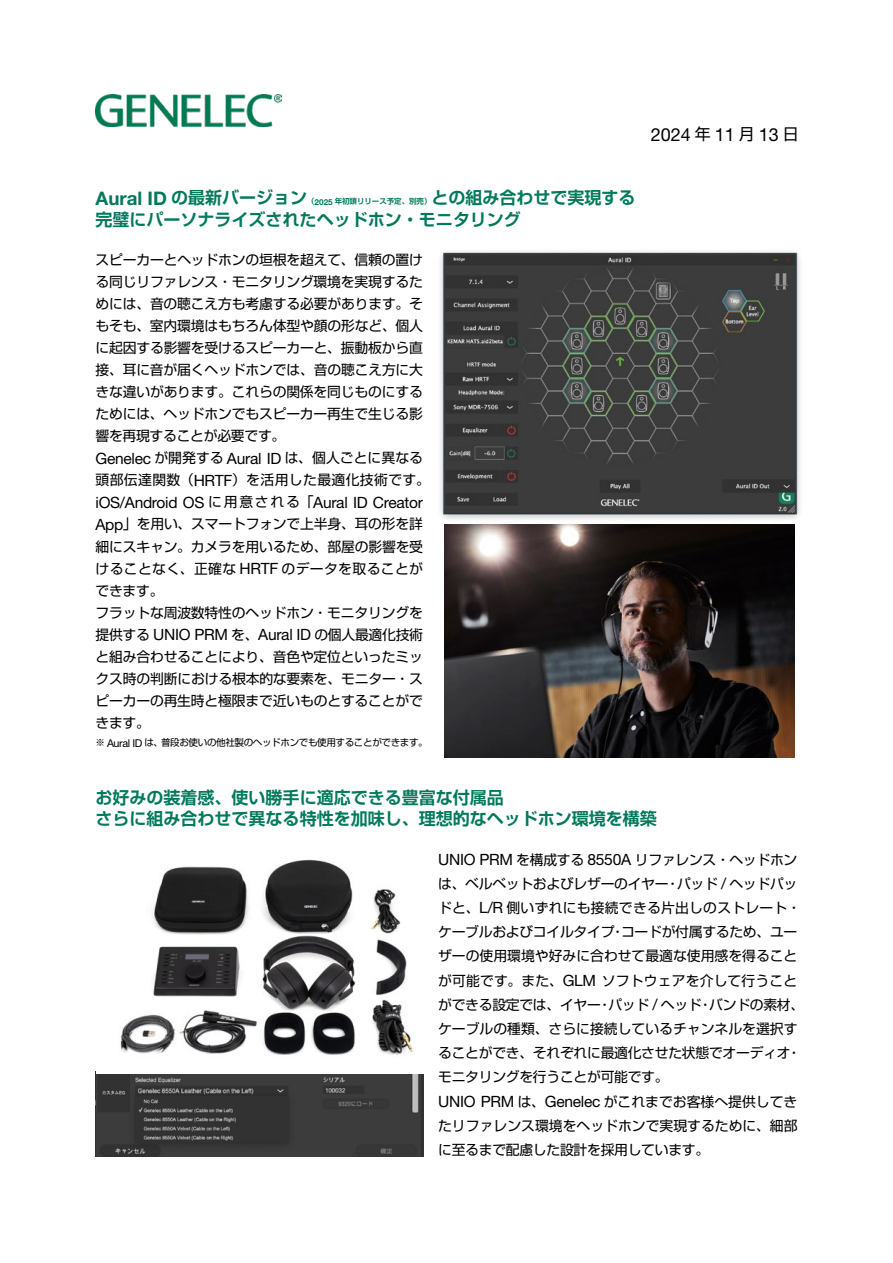
<style>
.page{position:relative;width:893px;height:1263px;background:#fff}
.page>*{position:absolute;margin:0;border:0;box-sizing:border-box;transform-origin:0 0}
.t1{font:18px "Helvetica Neue LT Std";color:#000}
.t2{font:700 16.95px/21.3px "Shin Go Pro De";color:#00795c}
.t3{font:15.9px "Shin Go Pro";color:#000}
.t4{font:15.6px "Helvetica Neue LT Std";letter-spacing:-.02em;color:#000}
.t5{font:13.8px/22px "Shin Go Pro";letter-spacing:-.015em;color:#000}
.t6{font:13.8px/24.2px "Shin Go Pro";letter-spacing:.015em;color:#000}
.t7{font:13.8px "Shin Go Pro";letter-spacing:.01em;color:#000}
.t8{font:13.8px "Shin Go Pro";letter-spacing:.03em;color:#000}
.t9{font:13.8px "Shin Go Pro";letter-spacing:.005em;color:#000}
.t10{font:13.8px "Shin Go Pro";letter-spacing:.025em;color:#000}
.t11{font:10.8px "Helvetica Neue LT Std";letter-spacing:-.035em;color:#000}
.t12{font:9.6px "Shin Go Pro";letter-spacing:-.04em;color:#000}
.t13{font:700 7.5px "Shin Go Pro De";color:#00795c}
.s1{font-family:"Helvetica Neue LT Pro";font-size:18.75px}
.s2{font-family:"Helvetica Neue LT Pro";font-size:8.25px}
</style>
<div class="page">
<img style="left:96px;top:95px;width:185px;height:32px">
<img style="left:96px;top:1074px;width:327px;height:82px">
<img style="left:120px;top:859px;width:294px;height:196px">
<img style="left:440px;top:251px;width:360px;height:269px">
<img style="left:445px;top:524px;width:350px;height:234px">
<p class="t3" style="left:695px;top:121px;width:17px">年</p>
<h1 class="t1" style="left:651px;top:123px;width:42px">2024</h1>
<h1 class="t1" style="left:715px;top:123px;width:22px">11</h1>
<p class="t3" style="left:739px;top:121px;width:17px">月</p>
<p class="t3" style="left:783px;top:121px;width:17px">日</p>
<h1 class="t1" style="left:759px;top:123px;width:22px">13</h1>
<p class="t2" style="left:96px;top:185px;width:427px"><span class="s1">Aural ID</span> の最新バージョン<br>完璧にパーソナライズされたヘッドホン・モニタリング</p>
<p class="t2" style="left:431px;top:185px;width:206px">との組み合わせで実現する</p>
<p class="t13" style="left:307px;top:195px;width:126px">（<span class="s2">2025</span> 年初頭リリース予定、別売）</p>
<p class="t5" style="left:95px;top:247px;width:329px">スピーカーとヘッドホンの垣根を超えて、信頼の置け</p>
<p class="t5" style="left:95px;top:269px;width:329px">る同じリファレンス・モニタリング環境を実現するた</p>
<p class="t5" style="left:95px;top:291px;width:329px">めには、音の聴こえ方も考慮する必要があります。そ</p>
<p class="t5" style="left:95px;top:313px;width:329px">もそも、室内環境はもちろん体型や顔の形など、個人</p>
<p class="t5" style="left:95px;top:335px;width:329px">に起因する影響を受けるスピーカーと、振動板から直</p>
<p class="t5" style="left:95px;top:357px;width:329px">接、耳に音が届くヘッドホンでは、音の聴こえ方に大</p>
<p class="t5" style="left:95px;top:379px;width:329px">きな違いがあります。これらの関係を同じものにする</p>
<p class="t5" style="left:95px;top:401px;width:329px">ためには、ヘッドホンでもスピーカー再生で生じる影</p>
<p class="t5" style="left:95px;top:423px;width:191px">響を再現することが必要です。</p>
<p class="t9" style="left:285px;top:447px;width:140px">は、個人ごとに異なる</p>
<p class="t5" style="left:154px;top:445px;width:71px">が開発する</p>
<p class="t4" style="left:95px;top:449px;width:57px">Genelec</p>
<p class="t4" style="left:227px;top:449px;width:56px">Aural ID</p>
<p class="t5" style="left:95px;top:467px;width:100px">頭部伝達関数（</p>
<p class="t8" style="left:232px;top:469px;width:199px">）を活用した最適化技術です。</p>
<p class="t4" style="left:194px;top:471px;width:40px">HRTF</p>
<p class="t5" style="left:208px;top:489px;width:107px">に用意される「</p>
<p class="t4" style="left:95px;top:493px;width:110px">iOS/Android OS</p>
<p class="t5" style="left:123px;top:511px;width:301px">」を用い、スマートフォンで上半身、耳の形を詳</p>
<p class="t4" style="left:313px;top:493px;width:111px">Aural ID Creator</p>
<p class="t4" style="left:95px;top:515px;width:29px">App</p>
<p class="t5" style="left:95px;top:534px;width:329px;text-align:right">細にスキャン。カメラを用いるため、部屋の影響を受のデータを取ることが</p>
<p class="t10" style="left:95px;top:557px;width:142px">けることなく、正確な</p>
<p class="t5" style="left:95px;top:578px;width:69px">できます。</p>
<p class="t5" style="left:95px;top:600px;width:329px">フラットな周波数特性のヘッドホン・モニタリングを</p>
<p class="t5" style="left:314px;top:622px;width:110px">の個人最適化技術</p>
<p class="t4" style="left:240px;top:559px;width:40px">HRTF</p>
<p class="t5" style="left:95px;top:622px;width:329px">提供する<br>と組み合わせることにより、音色や定位といったミックス時の判断における根本的な要素を、モニター・スピーカーの再生時と極限まで近いものとすることができます。</p>
<p class="t12" style="left:161px;top:735px;width:268px">普段お使いの他社製のヘッドホンでも使用することができます。</p>
<p class="t5" style="left:231px;top:622px;width:29px">を、</p>
<p class="t4" style="left:153px;top:625px;width:76px">UNIO PRM</p>
<p class="t4" style="left:258px;top:625px;width:55px">Aural ID</p>
<p class="t12" style="left:144px;top:735px;width:20px">は、</p>
<p class="t11" style="left:107px;top:736px;width:37px">Aural ID</p>
<p class="t12" style="left:95px;top:735px;width:11px">※</p>
<p class="t2" style="left:96px;top:784px;width:563px">お好みの装着感、使い勝手に適応できる豊富な付属品<br>さらに組み合わせで異なる特性を加味し、理想的なヘッドホン環境を構築</p>
<p class="t5" style="left:635px;top:847px;width:164px">リファレンス・ヘッドホン</p>
<p class="t5" style="left:516px;top:847px;width:69px">を構成する</p>
<p class="t4" style="left:438px;top:850px;width:76px">UNIO PRM</p>
<p class="t4" style="left:587px;top:850px;width:45px">8550A</p>
<p class="t6" style="left:506px;top:870px;width:296px;text-indent:-68px">は、ベルベットおよびレザーのイヤー<br>側いずれにも接続できる片出しのストレート・</p>
<p class="t5" style="left:677px;top:871px;width:42px">パッド</p>
<p class="t5" style="left:729px;top:871px;width:69px">ヘッドパッ</p>
<p class="t4" style="left:721px;top:874px;width:7px">/</p>
<p class="t5" style="left:666px;top:871px;width:15px">・</p>
<p class="t5" style="left:438px;top:895px;width:43px">ドと、</p>
<p class="t4" style="left:479px;top:899px;width:25px">R/L</p>
<p class="t5" style="left:438px;top:919px;width:178px">ケーブルおよびコイルタイプ</p>
<p class="t5" style="left:438px;top:943px;width:361px">ザーの使用環境や好みに合わせて最適な使用感を得ること</p>
<p class="t7" style="left:602px;top:969px;width:197px">ソフトウェアを介して行うこと</p>
<p class="t5" style="left:621px;top:919px;width:178px">コードが付属するため、ユー</p>
<p class="t5" style="left:611px;top:919px;width:15px">・</p>
<p class="t5" style="left:438px;top:968px;width:126px">が可能です。また、</p>
<p class="t4" style="left:563px;top:971px;width:35px">GLM</p>
<p class="t5" style="left:709px;top:992px;width:97px">バンドの素材、</p>
<p class="t5" style="left:438px;top:992px;width:164px">ができる設定では、イヤー</p>
<p class="t5" style="left:438px;top:1016px;width:361px">ケーブルの種類、さらに接続しているチャンネルを選択す</p>
<p class="t5" style="left:787px;top:1040px;width:15px">・</p>
<p class="t5" style="left:608px;top:992px;width:42px">パッド</p>
<p class="t5" style="left:661px;top:992px;width:42px">ヘッド</p>
<p class="t4" style="left:652px;top:995px;width:7px">/</p>
<p class="t5" style="left:699px;top:992px;width:15px">・</p>
<p class="t5" style="left:598px;top:992px;width:15px">・</p>
<p class="t5" style="left:438px;top:1040px;width:354px">ることができ、それぞれに最適化させた状態でオーディオ</p>
<p class="t5" style="left:438px;top:1064px;width:232px">モニタリングを行うことが可能です。</p>
<p class="t5" style="left:604px;top:1088px;width:195px">がこれまでお客様へ提供してき</p>
<p class="t5" style="left:518px;top:1088px;width:29px">は、</p>
<p class="t4" style="left:438px;top:1092px;width:78px">UNIO PRM</p>
<p class="t5" style="left:438px;top:1112px;width:361px;line-height:24.2px">たリファレンス環境をヘッドホンで実現するために、細部に至るまで配慮した設計を採用しています。</p>
<p class="t4" style="left:545px;top:1092px;width:57px">Genelec</p>
</div>
